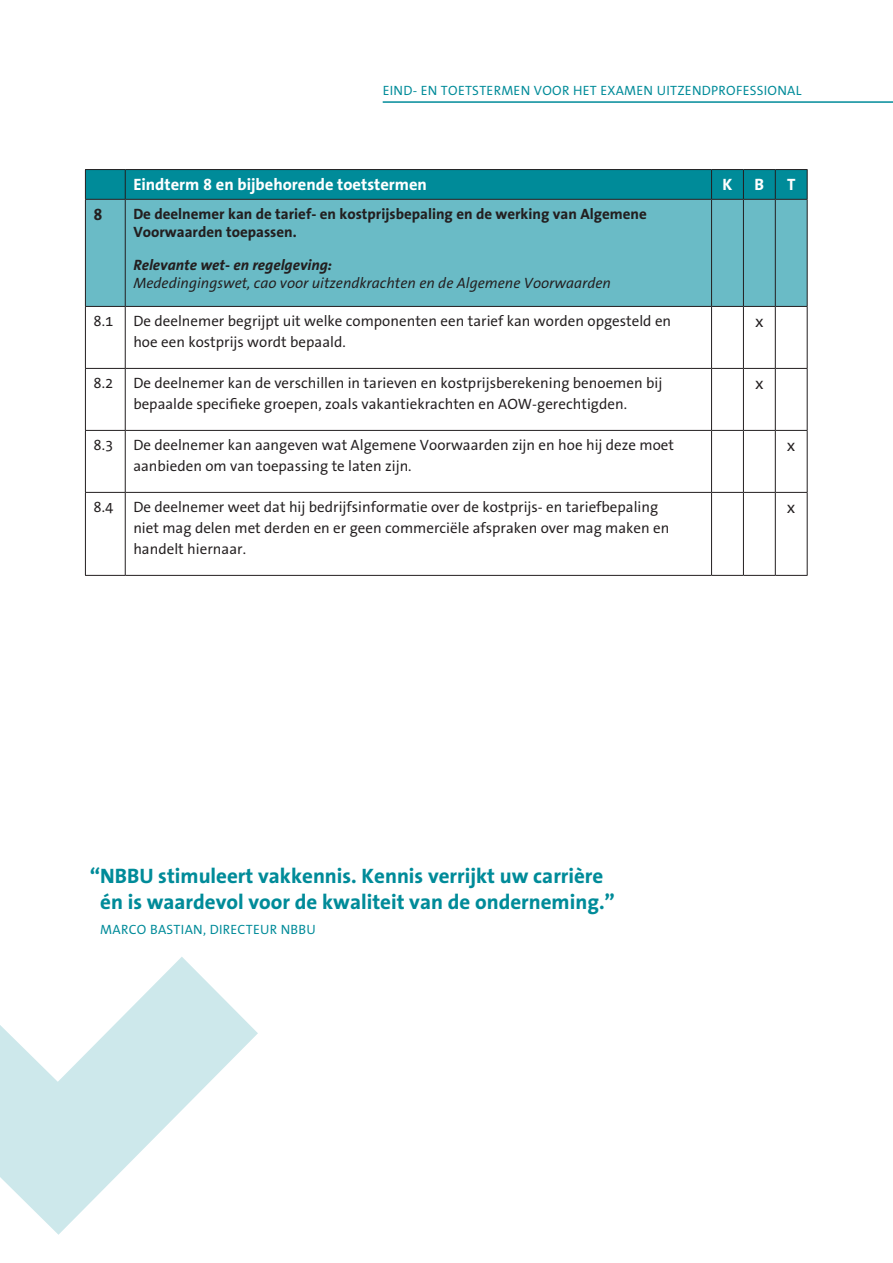
<style>
.page{position:relative;width:893px;height:1263px;background:#fff}
.page>*{position:absolute;margin:0;border:0;box-sizing:border-box;transform-origin:0 0}
.Streamer{font:700 21px/25.5px "The Sans Office";color:#008b99;text-align:center}
.Standaard{font:700 16.5px "The Sans Office";color:#fff}
.Standaard-2{font:16.5px "The Sans Office";color:#231f20}
.Standaard-3{font:700 16.5px "The Sans Office";color:#231f20}
._0_PLAT{font:15px/21px "The Sans Office";color:#231f20}
._3_k3{font:700 15px/18px "The Sans Office";color:#231f20}
.plat_cursief{font:italic 15px "The Sans Office";color:#231f20}
.plat_cursief-2{font:italic 700 15px "The Sans Office";color:#231f20}
.Standaard-4{font:15px "The Sans Office";color:#231f20}
.Streamer-2{font:13.5px "The Sans Office";letter-spacing:.02em;color:#008b99}
</style>
<div class="page">
<svg style="left:0;top:957px;width:258px;height:278px"></svg>
<div style="left:86px;top:200px;width:721px;height:106px;background:#6abbc6"></div>
<hr style="left:85px;top:169px;width:40px;height:1px;background:#231f20">
<hr style="left:125px;top:169px;width:586px;height:1px;background:#231f20">
<hr style="left:711px;top:169px;width:32px;height:1px;background:#231f20">
<hr style="left:743px;top:169px;width:32px;height:1px;background:#231f20">
<hr style="left:775px;top:169px;width:32px;height:1px;background:#231f20">
<div style="left:85px;top:170px;width:723px;height:29px;background:#008b99"></div>
<hr style="left:85px;top:199px;width:40px;height:1px;background:#231f20">
<hr style="left:85px;top:200px;width:1px;height:106px;background:#231f20">
<hr style="left:125px;top:199px;width:586px;height:1px;background:#231f20">
<hr style="left:125px;top:200px;width:1px;height:106px;background:#231f20">
<hr style="left:711px;top:199px;width:32px;height:1px;background:#231f20">
<hr style="left:711px;top:200px;width:1px;height:106px;background:#231f20">
<hr style="left:743px;top:199px;width:32px;height:1px;background:#231f20">
<hr style="left:743px;top:200px;width:1px;height:106px;background:#231f20">
<hr style="left:775px;top:199px;width:32px;height:1px;background:#231f20">
<hr style="left:775px;top:200px;width:1px;height:106px;background:#231f20">
<hr style="left:807px;top:200px;width:1px;height:106px;background:#231f20">
<hr style="left:85px;top:306px;width:40px;height:1px;background:#231f20">
<hr style="left:85px;top:307px;width:1px;height:61px;background:#231f20">
<hr style="left:125px;top:306px;width:586px;height:1px;background:#231f20">
<hr style="left:125px;top:307px;width:1px;height:61px;background:#231f20">
<hr style="left:711px;top:306px;width:32px;height:1px;background:#231f20">
<hr style="left:711px;top:307px;width:1px;height:61px;background:#231f20">
<hr style="left:743px;top:306px;width:32px;height:1px;background:#231f20">
<hr style="left:743px;top:307px;width:1px;height:61px;background:#231f20">
<hr style="left:775px;top:306px;width:32px;height:1px;background:#231f20">
<hr style="left:775px;top:307px;width:1px;height:61px;background:#231f20">
<hr style="left:807px;top:307px;width:1px;height:61px;background:#231f20">
<hr style="left:85px;top:368px;width:40px;height:1px;background:#231f20">
<hr style="left:85px;top:369px;width:1px;height:61px;background:#231f20">
<hr style="left:125px;top:368px;width:586px;height:1px;background:#231f20">
<hr style="left:125px;top:369px;width:1px;height:61px;background:#231f20">
<hr style="left:711px;top:368px;width:32px;height:1px;background:#231f20">
<hr style="left:711px;top:369px;width:1px;height:61px;background:#231f20">
<hr style="left:743px;top:368px;width:32px;height:1px;background:#231f20">
<hr style="left:743px;top:369px;width:1px;height:61px;background:#231f20">
<hr style="left:775px;top:368px;width:32px;height:1px;background:#231f20">
<hr style="left:775px;top:369px;width:1px;height:61px;background:#231f20">
<hr style="left:807px;top:369px;width:1px;height:61px;background:#231f20">
<hr style="left:85px;top:430px;width:40px;height:1px;background:#231f20">
<hr style="left:85px;top:431px;width:1px;height:61px;background:#231f20">
<hr style="left:125px;top:430px;width:586px;height:1px;background:#231f20">
<hr style="left:125px;top:431px;width:1px;height:61px;background:#231f20">
<hr style="left:711px;top:430px;width:32px;height:1px;background:#231f20">
<hr style="left:711px;top:431px;width:1px;height:61px;background:#231f20">
<hr style="left:743px;top:430px;width:32px;height:1px;background:#231f20">
<hr style="left:743px;top:431px;width:1px;height:61px;background:#231f20">
<hr style="left:775px;top:430px;width:32px;height:1px;background:#231f20">
<hr style="left:775px;top:431px;width:1px;height:61px;background:#231f20">
<hr style="left:807px;top:431px;width:1px;height:61px;background:#231f20">
<hr style="left:85px;top:492px;width:40px;height:1px;background:#231f20">
<hr style="left:85px;top:493px;width:1px;height:82px;background:#231f20">
<hr style="left:125px;top:492px;width:586px;height:1px;background:#231f20">
<hr style="left:125px;top:493px;width:1px;height:82px;background:#231f20">
<hr style="left:711px;top:492px;width:32px;height:1px;background:#231f20">
<hr style="left:711px;top:493px;width:1px;height:82px;background:#231f20">
<hr style="left:743px;top:492px;width:32px;height:1px;background:#231f20">
<hr style="left:743px;top:493px;width:1px;height:82px;background:#231f20">
<hr style="left:775px;top:492px;width:32px;height:1px;background:#231f20">
<hr style="left:775px;top:493px;width:1px;height:82px;background:#231f20">
<hr style="left:807px;top:493px;width:1px;height:82px;background:#231f20">
<hr style="left:85px;top:575px;width:40px;height:1px;background:#231f20">
<hr style="left:125px;top:575px;width:586px;height:1px;background:#231f20">
<hr style="left:711px;top:575px;width:32px;height:1px;background:#231f20">
<hr style="left:743px;top:575px;width:32px;height:1px;background:#231f20">
<hr style="left:775px;top:575px;width:32px;height:1px;background:#231f20">
<hr style="left:383px;top:101px;width:510px;height:2px;background:#008b99">
<p class="Streamer-2" style="left:383px;top:84px;width:420px">EIND- EN TOETSTERMEN VOOR HET EXAMEN UITZENDPROFESSIONAL</p>
<p class="Standaard" style="left:133px;top:176px;width:295px">Eindterm 8 en bijbehorende toetstermen</p>
<p class="Standaard" style="left:722px;top:176px;width:11px">K</p>
<p class="Standaard" style="left:755px;top:176px;width:11px">B</p>
<p class="Standaard" style="left:787px;top:176px;width:10px">T</p>
<p class="Standaard-3" style="left:94px;top:206px;width:11px">8</p>
<p class="_3_k3" style="left:133px;top:205px;width:515px">De deelnemer kan de tarief- en kostprijsbepaling en de werking van Algemene<br>Voorwaarden toepassen.</p>
<p class="plat_cursief-2" style="left:133px;top:257px;width:200px">Relevante wet- en regelgeving:</p>
<p class="plat_cursief" style="left:133px;top:275px;width:479px">Mededingingswet, cao voor uitzendkrachten en de Algemene Voorwaarden</p>
<p class="Standaard-4" style="left:94px;top:313px;width:21px">8.1</p>
<p class="_0_PLAT" style="left:133px;top:311px;width:539px">De deelnemer begrijpt uit welke componenten een tarief kan worden opgesteld en hoe een kostprijs wordt bepaald.</p>
<p class="Standaard-2" style="left:755px;top:313px;width:10px">x</p>
<p class="Standaard-4" style="left:94px;top:375px;width:21px">8.2</p>
<p class="_0_PLAT" style="left:133px;top:373px;width:530px">De deelnemer kan de verschillen in tarieven en kostprijsberekening benoemen bij bepaalde specifieke groepen, zoals vakantiekrachten en AOW-gerechtigden.</p>
<p class="Standaard-2" style="left:755px;top:375px;width:10px">x</p>
<p class="Standaard-4" style="left:94px;top:437px;width:21px">8.3</p>
<p class="_0_PLAT" style="left:133px;top:435px;width:542px">De deelnemer kan aangeven wat Algemene Voorwaarden zijn en hoe hij deze moet aanbieden om van toepassing te laten zijn.</p>
<p class="Standaard-2" style="left:787px;top:437px;width:10px">x</p>
<p class="Standaard-4" style="left:94px;top:499px;width:21px">8.4</p>
<p class="_0_PLAT" style="left:133px;top:497px;width:538px">De deelnemer weet dat hij bedrijfsinformatie over de kostprijs- en tariefbepaling niet mag delen met derden en er geen commerciële afspraken over mag maken en handelt hiernaar.</p>
<p class="Standaard-2" style="left:787px;top:499px;width:10px">x</p>
<p class="Streamer" style="left:90px;top:864px;width:527px">“NBBU stimuleert vakkennis. Kennis verrijkt uw carrière én is waardevol voor de kwaliteit van de onderneming.”</p>
<p class="Streamer-2" style="left:100px;top:923px;width:217px">MARCO BASTIAN, DIRECTEUR NBBU</p>
</div>
